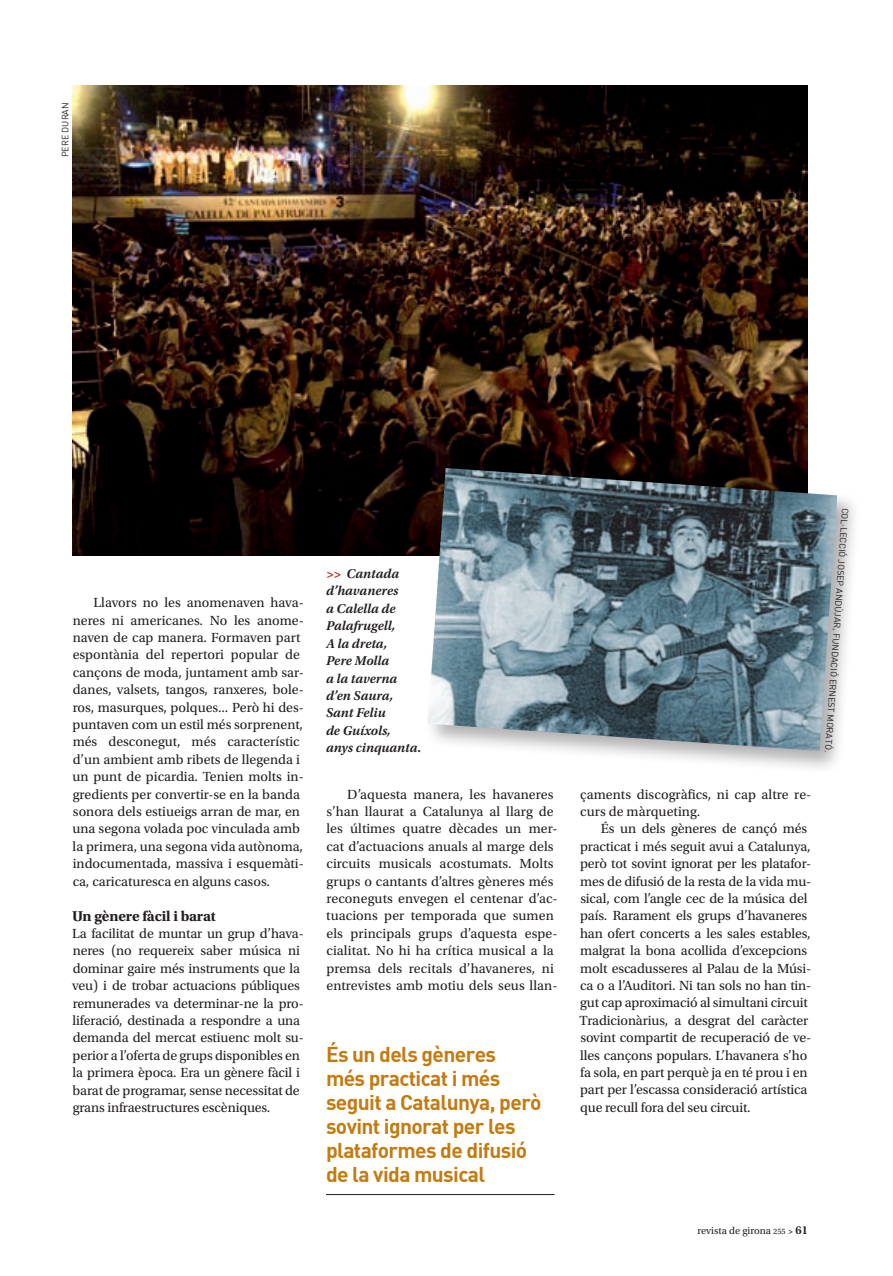
<style>
.page{position:relative;width:893px;height:1276px;background:#fff}
.page>*{position:absolute;margin:0;border:0;box-sizing:border-box;transform-origin:0 0}
.Secccions_Frases_des{font:21px/24px "DIN Bold";letter-spacing:-.03em;color:#c27b11}
.Seccions_intertitol{font:700 15px "Utopia Std";letter-spacing:-.01em;color:#231f20}
.t1{font:13.95px/17.4px "Utopia Std";letter-spacing:-.005em;color:#231f20}
.Secccions_Peus{font:italic 600 13.5px/17.4px "Utopia Std";color:#231f20}
.t2{font:10.5px "Utopia Std";color:#231f20}
.Seccions_Fotograf{font:9px "DIN";color:#231f20}
.s1{color:#d2161e}
.s2{font-size:8.25px}
.s3{font-weight:600;font-size:9px}
.s4{font-weight:600;font-size:12px}
</style>
<div class="page">
<hr style="left:326px;top:1194px;width:228px;height:1px;background:#231f20">
<img style="left:72px;top:85px;width:736px;height:470px">
<div style="left:423px;top:463px;width:437px;height:311px;background:#231f20;opacity:.35"></div>
<img style="left:428px;top:468px;width:409px;height:283px">
<p class="Seccions_Fotograf" style="left:60px;top:157px;width:56px;rotate:-90deg">Pere Duran</p>
<p class="t1" style="left:73px;top:594px;width:233px;text-indent:21px">Llavors no les anomenaven hava&shy;neres ni americanes. No les anome&shy;naven de cap manera. Formaven part espontània del repertori popular de cançons de moda, juntament amb sar&shy;danes, valsets, tangos, ranxeres, bole&shy;ros, masurques, polques... Però hi des&shy;puntaven com un estil més sorprenent, més desconegut, més característic d’un ambient amb ribets de llegenda i un punt de picardia. Tenien molts in&shy;gredients per convertir-se en la banda sonora dels estiueigs arran de mar, en una segona volada poc vinculada amb la primera, una segona vida autònoma, indocumentada, massiva i esquemàti&shy;ca, caricaturesca en alguns casos.</p>
<p class="Seccions_intertitol" style="left:72px;top:907px;width:145px">Un gènere fàcil i barat</p>
<p class="t1" style="left:72px;top:925px;width:233px">La facilitat de muntar un grup d’hava&shy;neres (no requereix saber música ni dominar gaire més instruments que la veu) i de trobar actuacions públiques remunerades va determinar-ne la pro&shy;liferació, destinada a respondre a una demanda del mercat estiuenc molt su&shy;perior a l’oferta de grups disponibles en la primera època. Era un gènere fàcil i barat de programar, sense necessitat de grans infraestructures escèniques.</p>
<p class="Secccions_Peus" style="left:326px;top:565px;width:75px"><span class="s1">&gt;&gt;</span> Cantada d’havaneres a Calella de<br>Palafrugell,</p>
<p class="Secccions_Peus" style="left:326px;top:635px;width:97px">A la dreta,<br>Pere Molla<br>a la taverna d’en Saura,<br>Sant Feliu<br>de Guíxols,<br>anys cinquanta.</p>
<p class="t1" style="left:326px;top:785px;width:233px;text-indent:21px">D’aquesta manera, les havaneres s’han llaurat a Catalunya al llarg de les últimes quatre dècades un mer&shy;cat d’actuacions anuals al marge dels circuits musicals acostumats. Molts grups o cantants d’altres gèneres més reconeguts envegen el centenar d’ac&shy;tuacions per temporada que sumen els principals grups d’aquesta espe&shy;cialitat. No hi ha crítica musical a la premsa dels recitals d’havaneres, ni entrevistes amb motiu dels seus llan-</p>
<p class="t1" style="left:580px;top:785px;width:233px">çaments discogràfics, ni cap altre re&shy;curs de màrqueting.</p>
<p class="t1" style="left:579px;top:820px;width:233px;text-indent:22px">És un dels gèneres de cançó més practicat i més seguit avui a Catalunya, però tot sovint ignorat per les platafor&shy;mes de difusió de la resta de la vida mu&shy;sical, com l’angle cec de la música del país. Rarament els grups d’havaneres han ofert concerts a les sales estables, malgrat la bona acollida d’excepcions molt escadusseres al Palau de la Músi&shy;ca o a l’Auditori. Ni tan sols no han tin&shy;gut cap aproximació al simultani circuit Tradicionàrius, a desgrat del caràcter sovint compartit de recuperació de ve&shy;lles cançons populars. L’havanera s’ho fa sola, en part perquè ja en té prou i en part per l’escassa consideració artística que recull fora del seu circuit.</p>
<p class="Secccions_Frases_des" style="left:326px;top:1041px;width:217px">És un dels gèneres<br>més practicat i més seguit a Catalunya, però sovint ignorat per les plataformes de difusió de la vida musical</p>
<p class="Seccions_Fotograf" style="left:851px;top:508px;width:247px;rotate:94deg">Col·lecció Jose p Andúj ar, Fundació Ernes t Morató.</p>
<p class="t2" style="left:697px;top:1224px;width:112px">revista de girona <span class="s2">255</span> <span class="s3">&gt;</span> <span class="s4">61</span></p>
</div>
